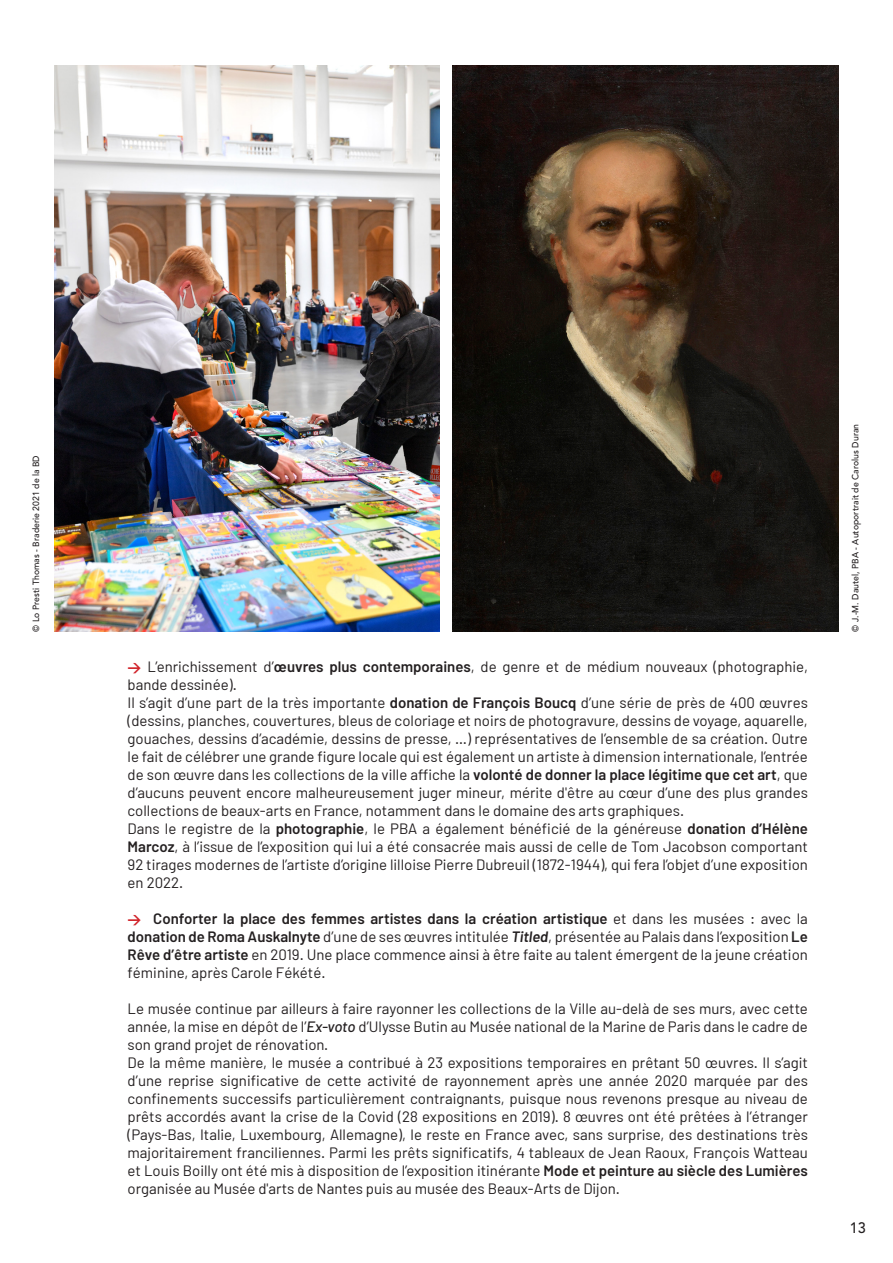
<style>
.page{position:relative;width:893px;height:1263px;background:#fff}
.page>*{position:absolute;margin:0;border:0;box-sizing:border-box;transform-origin:0 0}
.t1{font:15px/18px "Barlow";color:#231f20}
.t2{font:500 15px "Avenir LT Pro";color:#231f20;scale:.96 1}
.t3{font:500 9px "Avenir LT Pro";letter-spacing:.005em;color:#231f20;scale:.96 1}
.s1{font-family:"DIN Pro";font-weight:700;font-size:13.5px;color:#d1232a}
.s2{font-weight:600}
.s3{font-weight:600;font-style:italic}
.s4{font-weight:500;font-style:italic}
</style>
<div class="page">
<img style="left:54px;top:66px;width:385px;height:565px">
<img style="left:452px;top:66px;width:387px;height:565px">
<p class="t3" style="left:31px;top:631px;width:185px;rotate:-90deg">© Lo Presti Thomas - Braderie 2021 de la BD</p>
<p class="t1" style="left:128px;top:657px;width:682px"><span class="s1">→</span> L’enrichissement d’<span class="s2">œuvres plus contemporaines</span>, de genre et de médium nouveaux (photographie, bande dessinée).<br>Il s’agit d’une part de la très importante <span class="s2">donation de François Boucq</span> d’une série de près de 400 œuvres (dessins, planches, couvertures, bleus de coloriage et noirs de photogravure, dessins de voyage, aquarelle, gouaches, dessins d’académie, dessins de presse, …) représentatives de l’ensemble de sa création. Outre le fait de célébrer une grande figure locale qui est également un artiste à dimension internationale, l’entrée de son œuvre dans les collections de la ville affiche la <span class="s2">volonté de donner la place légitime que cet art</span>, que d’aucuns peuvent encore malheureusement juger mineur, mérite d'être au cœur d’une des plus grandes collections de beaux-arts en France, notamment dans le domaine des arts graphiques.<br>Dans le registre de la <span class="s2">photographie</span>, le PBA a également bénéficié de la généreuse <span class="s2">donation d’Hélène Marcoz</span>, à l’issue de l’exposition qui lui a été consacrée mais aussi de celle de Tom Jacobson comportant 92 tirages modernes de l’artiste d’origine lilloise Pierre Dubreuil (1872-1944), qui fera l’objet d’une exposition en 2022.</p>
<p class="t1" style="left:128px;top:909px;width:682px;text-align:justify"><span class="s1">→</span> <span class="s2">Conforter la place des femmes artistes dans la création artistique</span> et dans les musées : avec la <span class="s2">donation de Roma Auskalnyte</span> d’une de ses œuvres intitulée <span class="s3">Titled</span>, présentée au Palais dans l’exposition <span class="s2">Le Rêve d’être artiste</span> en 2019. Une place commence ainsi à être faite au talent émergent de la jeune création féminine, après Carole Fékété.</p>
<p class="t1" style="left:128px;top:999px;width:682px">Le musée continue par ailleurs à faire rayonner les collections de la Ville au-delà de ses murs, avec cette année, la mise en dépôt de l’<span class="s4">Ex-voto</span> d’Ulysse Butin au Musée national de la Marine de Paris dans le cadre de son grand projet de rénovation.<br>De la même manière, le musée a contribué à 23 expositions temporaires en prêtant 50 œuvres. Il s’agit d’une reprise significative de cette activité de rayonnement après une année 2020 marquée par des confinements successifs particulièrement contraignants, puisque nous revenons presque au niveau de prêts accordés avant la crise de la Covid (28 expositions en 2019). 8 œuvres ont été prêtées à l’étranger (Pays-Bas, Italie, Luxembourg, Allemagne), le reste en France avec, sans surprise, des destinations très majoritairement franciliennes. Parmi les prêts significatifs, 4 tableaux de Jean Raoux, François Watteau et Louis Boilly ont été mis à disposition de l’exposition itinérante <span class="s2">Mode et peinture au siècle des Lumières </span>organisée au Musée d'arts de Nantes puis au musée des Beaux-Arts de Dijon.</p>
<p class="t3" style="left:850px;top:631px;width:218px;rotate:-90deg">© J.-M. Dautel, PBA - Autoportrait de Carolus Duran</p>
<p class="t2" style="left:850px;top:1218px;width:18px">13</p>
</div>
